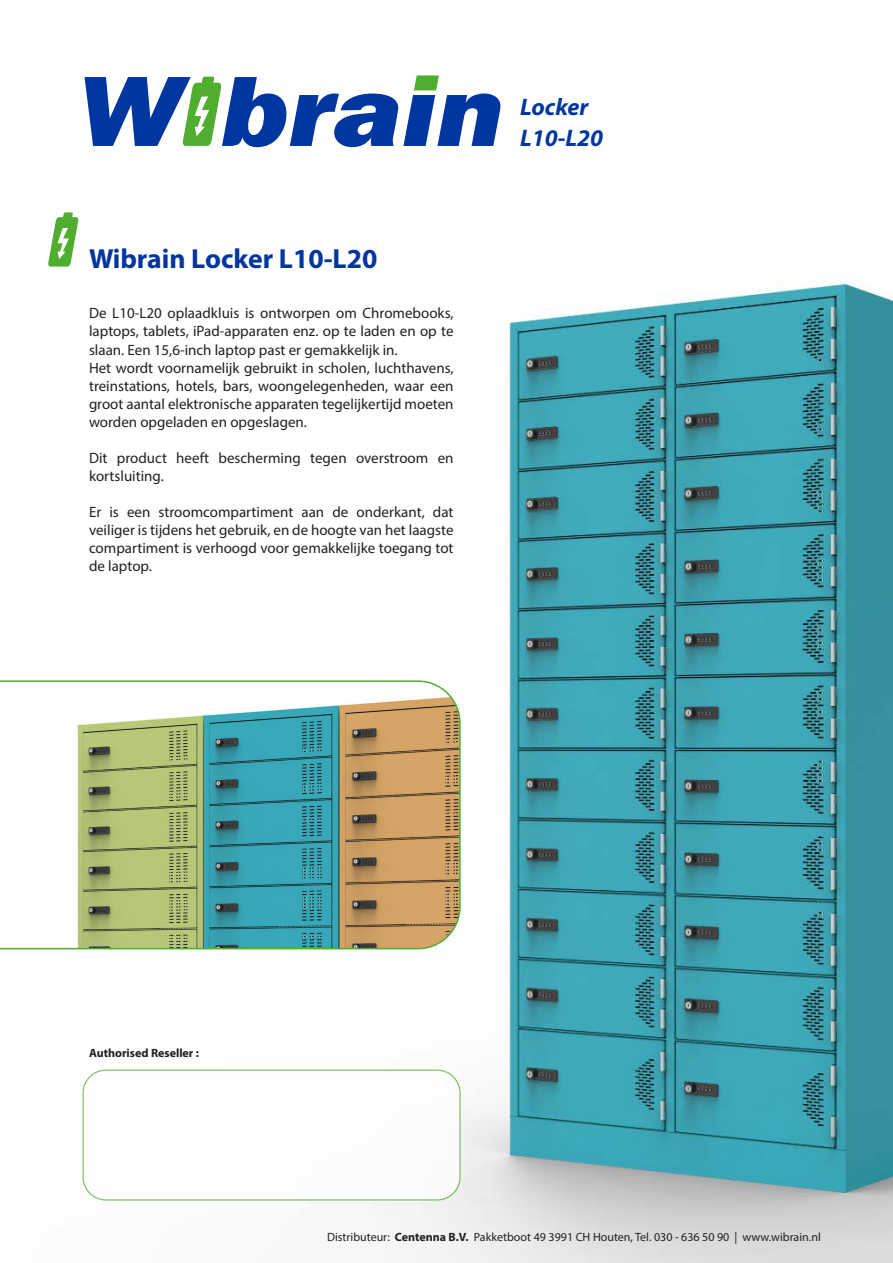
<style>
.page{position:relative;width:893px;height:1263px;background:#fff}
.page>*{position:absolute;margin:0;border:0;box-sizing:border-box;transform-origin:0 0}
.Kop_titel{font:700 27.6px "Myriad Pro";color:#0036a0}
.Platte_tekst{font:italic 700 24px "Myriad Pro";color:#0036a0}
.Platte_tekst-2{font:15px/18px "Myriad Pro";color:#231f20;text-align:justify}
.Platte_tekst-3{font:12px "Myriad Pro";color:#231f20}
.Platte_tekst-4{font:700 12px "Myriad Pro";color:#231f20}
.s1{font-weight:700}
</style>
<div class="page">
<img style="left:0;top:280px;width:893px;height:983px">
<svg style="left:85px;top:75px;width:415px;height:72px"></svg>
<svg style="left:48px;top:212px;width:31px;height:55px"></svg>
<svg style="left:0;top:680px;width:461px;height:269px"></svg>
<div style="left:83px;top:1070px;width:377px;height:130px;background:#fff;border-radius:23px"></div>
<div style="left:82px;top:1069px;width:379px;height:131px;border:1px solid #4fad2f;border-radius:23px"></div>
<p class="Kop_titel" style="left:89px;top:240px;width:290px">Wibrain Locker L10-L20</p>
<p class="Platte_tekst-2" style="left:89px;top:304px;width:366px">De L10-L20 oplaadkluis is ontworpen om Chromebooks, laptops, tablets, iPad-apparaten enz. op te laden en op te slaan. Een 15,6-inch laptop past er gemakkelijk in.</p>
<p class="Platte_tekst-2" style="left:89px;top:358px;width:366px">Het wordt voornamelijk gebruikt in scholen, luchthavens, treinstations, hotels, bars, woongelegenheden, waar een groot aantal elektronische apparaten tegelijkertijd moeten worden opgeladen en opgeslagen.</p>
<p class="Platte_tekst-2" style="left:89px;top:448px;width:366px">Dit product heeft bescherming tegen overstroom en kortsluiting.</p>
<p class="Platte_tekst-2" style="left:89px;top:502px;width:366px">Er is een stroomcompartiment aan de onderkant, dat veiliger is tijdens het gebruik, en de hoogte van het laagste compartiment is verhoogd voor gemakkelijke toegang tot de laptop.</p>
<p class="Platte_tekst" style="left:520px;top:91px;width:70px">Locker</p>
<p class="Platte_tekst" style="left:520px;top:123px;width:85px">L10-L20</p>
<p class="Platte_tekst-4" style="left:89px;top:1045px;width:112px">Authorised Reseller :</p>
<p class="Platte_tekst-3" style="left:327px;top:1229px;width:495px">Distributeur: <span class="s1">Centenna B.V.</span> Pakketboot 49 3991 CH Houten, Tel. 030 - 636 50 90 | www.wibrain.nl</p>
</div>
